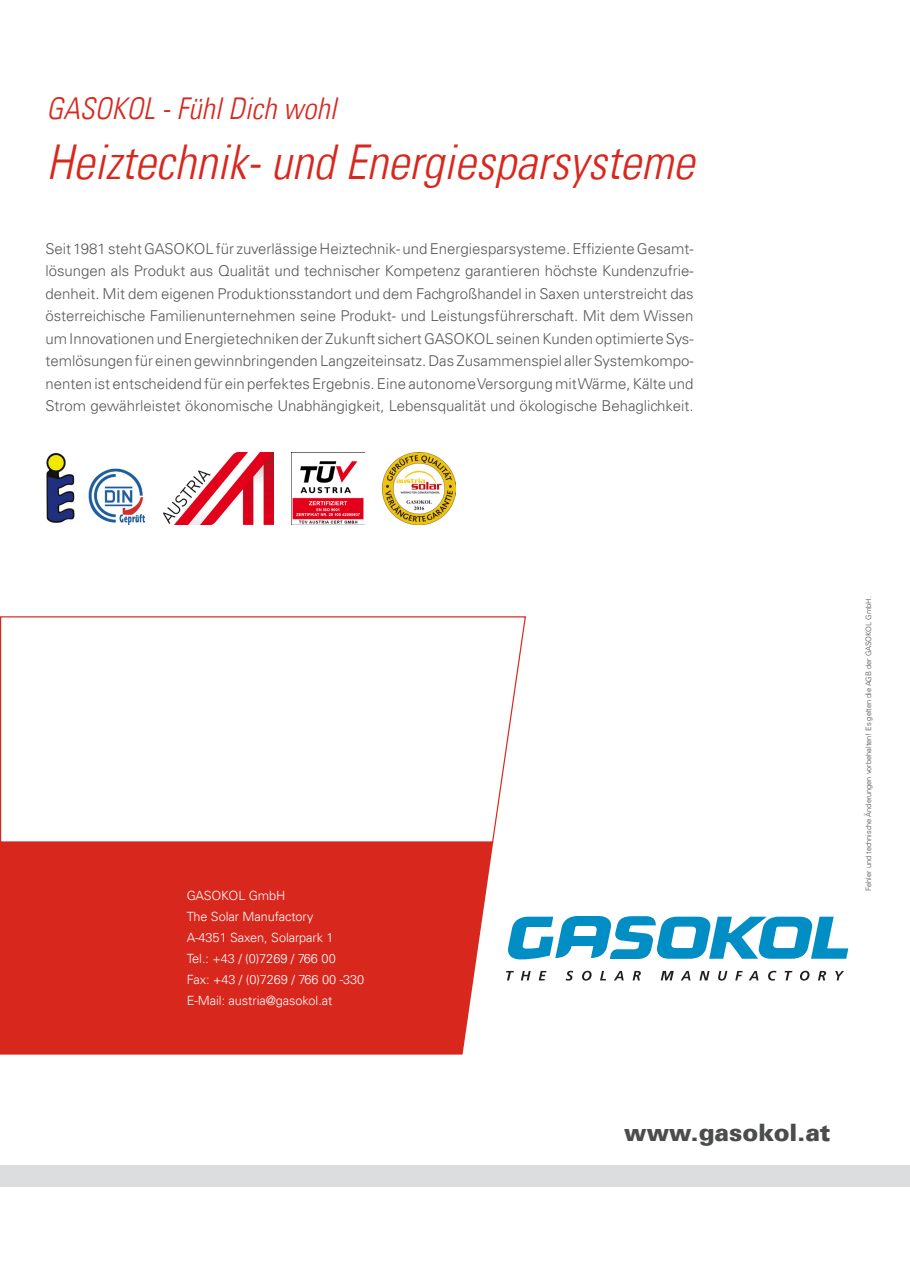
<style>
.page{position:relative;width:910px;height:1280px;background:#fff}
.page>*{position:absolute;margin:0;border:0;box-sizing:border-box;transform-origin:0 0}
.t1{font:italic 300 condensed 48px "Univers LT";color:#d8281e}
.t2{font:italic 300 condensed 30px "Univers LT";color:#d8281e}
.t3{font:900 24px "Univers LT";letter-spacing:-.005em;color:#4b4c4d}
.t4{font:300 15px/22.5px "Univers LT";color:#57585a;text-align:justify}
.t5{font:300 12.75px "Univers LT";letter-spacing:-.005em;color:#fff}
.t6{font:300 7.5px "Univers LT";letter-spacing:-.005em;color:#4b4c4d}
</style>
<div class="page">
<div style="left:0;top:1165px;width:910px;height:21px;background:#dcdddf"></div>
<div style="left:0;top:843px;width:493px;height:211px;background:#d8281e"></div>
<svg style="left:0;top:616px;width:526px;height:227px"></svg>
<svg style="left:508px;top:916px;width:340px;height:43px"></svg>
<svg style="left:506px;top:971px;width:338px;height:10px"></svg>
<img style="left:47px;top:452px;width:98px;height:73px">
<img style="left:163px;top:452px;width:110px;height:73px">
<img style="left:292px;top:452px;width:72px;height:73px">
<img style="left:383px;top:452px;width:72px;height:73px">
<p class="t2" style="left:47px;top:90px;width:291px">GASOKOL - Fühl Dich wohl</p>
<p class="t1" style="left:47px;top:133px;width:649px">Heiztechnik- und Energiesparsysteme</p>
<p class="t4" style="left:45px;top:237px;width:650px">Seit 1981 steht GASOKOL für zuverlässige Heiztechnik- und Energiesparsysteme. Effiziente Gesamt&shy;lösungen als Produkt aus Qualität und technischer Kompetenz garantieren höchste Kundenzufrie&shy;denheit. Mit dem eigenen Produktionsstandort und dem Fachgroßhandel in Saxen unterstreicht das österreichische Familienunternehmen seine Produkt- und Leistungsführerschaft. Mit dem Wissen um Innovationen und Energietechniken der Zukunft sichert GASOKOL seinen Kunden optimierte Sys&shy;temlösungen für einen gewinnbringenden Langzeiteinsatz. Das Zusammenspiel aller Systemkompo&shy;nenten ist entscheidend für ein perfektes Ergebnis. Eine autonome Versorgung mit Wärme, Kälte und Strom gewährleistet ökonomische Unabhängigkeit, Lebensqualität und ökologische Behaglichkeit.</p>
<p class="t5" style="left:187px;top:888px;width:100px">GASOKOL GmbH</p>
<p class="t5" style="left:187px;top:909px;width:128px">The Solar Manufactory</p>
<p class="t5" style="left:187px;top:930px;width:149px">A-4351 Saxen, Solarpark 1</p>
<p class="t5" style="left:187px;top:951px;width:151px">Tel.: +43 / (0)7269 / 766 00</p>
<p class="t5" style="left:187px;top:972px;width:179px">Fax: +43 / (0)7269 / 766 00 -330</p>
<p class="t5" style="left:187px;top:993px;width:147px">E-Mail: austria@gasokol.at</p>
<p class="t6" style="left:864px;top:891px;width:296px;rotate:-90deg">Fehler und technische Änderungen vorbehalten! Es gelten die AGB der GASOKOL GmbH.</p>
<p class="t3" style="left:624px;top:1118px;width:208px">www.gasokol.at</p>
</div>
